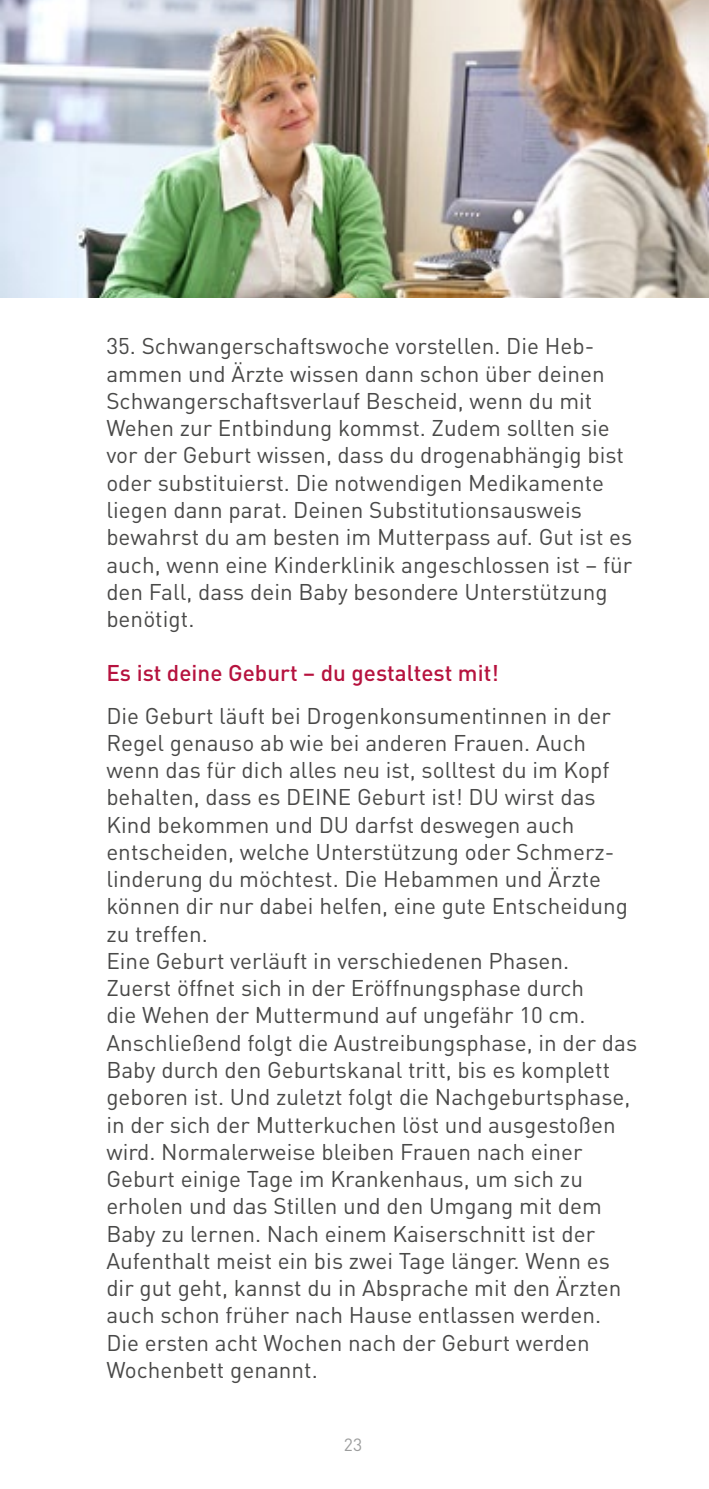
<style>
.page{position:relative;width:709px;height:1489px;background:#fff}
.page>*{position:absolute;margin:0;border:0;box-sizing:border-box;transform-origin:0 0}
.t1{font:22.5px/27.2px "FFDIN";color:#494948}
.t2{font:500 22.5px "FFDIN";color:#b6123e}
.t3{font:17.5px "FFDIN";color:#9c9d9d}
</style>
<div class="page">
<img style="left:0;top:0;width:709px;height:298px">
<p class="t1" style="left:106px;top:332px;width:527px">35. Schwangerschaftswoche vorstellen. Die Heb&shy;ammen und Ärzte wissen dann schon über deinen Schwangerschaftsverlauf Bescheid, wenn du mit Wehen zur Entbindung kommst. Zudem sollten sie vor der Geburt wissen, dass du drogenabhängig bist oder substituierst. Die notwendigen Medikamente liegen dann parat. Deinen Substitutionsausweis bewahrst du am besten im Mutterpass auf. Gut ist es auch, wenn eine Kinderklinik angeschlossen ist – für den Fall, dass dein Baby besondere Unterstützung benötigt.</p>
<p class="t2" style="left:106px;top:658px;width:394px">Es ist deine Geburt – du gestaltest mit!</p>
<p class="t1" style="left:106px;top:701px;width:532px">Die Geburt läuft bei Drogenkonsumentinnen in der Regel genauso ab wie bei anderen Frauen. Auch wenn das für dich alles neu ist, solltest du im Kopf behalten, dass es DEINE Geburt ist! DU wirst das Kind bekommen und DU darfst deswegen auch entscheiden, welche Unterstützung oder Schmerz&shy;linderung du möchtest. Die Hebammen und Ärzte können dir nur dabei helfen, eine gute Entscheidung zu treffen.<br>Eine Geburt verläuft in verschiedenen Phasen.<br>Zuerst öffnet sich in der Eröffnungsphase durch<br>die Wehen der Muttermund auf ungefähr 10 cm.<br>Anschließend folgt die Austreibungsphase, in der das Baby durch den Geburtskanal tritt, bis es komplett geboren ist. Und zuletzt folgt die Nachgeburtsphase, in der sich der Mutterkuchen löst und ausgestoßen wird. Normalerweise bleiben Frauen nach einer Geburt einige Tage im Krankenhaus, um sich zu erholen und das Stillen und den Umgang mit dem Baby zu lernen. Nach einem Kaiserschnitt ist der Aufenthalt meist ein bis zwei Tage länger. Wenn es dir gut geht, kannst du in Absprache mit den Ärzten auch schon früher nach Hause entlassen werden.<br>Die ersten acht Wochen nach der Geburt werden Wochenbett genannt.</p>
<p class="t3" style="left:344px;top:1433px;width:20px">23</p>
</div>
